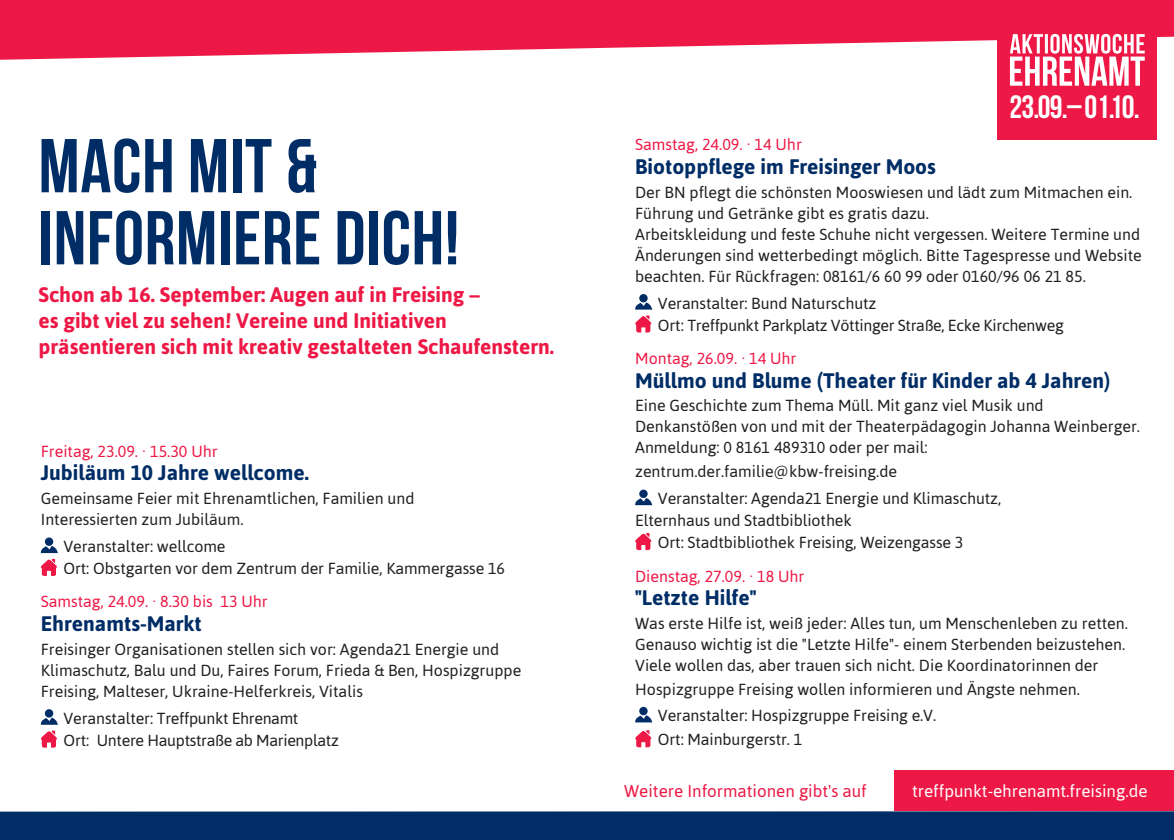
<style>
.page{position:relative;width:1174px;height:840px;background:#fff}
.page>*{position:absolute;margin:0;border:0;box-sizing:border-box;transform-origin:0 0}
.t1{font:700 76px/72px "Bebas Neue";letter-spacing:.01em;color:#002d66}
.t2{font:700 32.2px "Bebas Neue";letter-spacing:-.02em;color:#fff}
.t3{font:700 21px/26px "Asap";color:#ed1845}
.t4{font:700 21px "Asap";color:#002d66}
.t5{font:17px "Asap";color:#fff}
.t6{font:17px "Asap";color:#ed1845}
.t7{font:16px/21px "Asap";color:#231f20}
.t8{font:16px/22px "Asap";letter-spacing:-.02em;color:#231f20}
.t9{font:16px "Asap";color:#ed1845}
</style>
<div class="page">
<div style="left:0;top:810px;width:1174px;height:29px;background:#002d66"></div>
<svg style="left:40px;top:545px;width:18px;height:7px"></svg>
<div style="left:45px;top:537px;width:8px;height:8px;background:#002d66;border-radius:50%"></div>
<svg style="left:40px;top:558px;width:17px;height:17px"></svg>
<svg style="left:40px;top:717px;width:18px;height:7px"></svg>
<svg style="left:45px;top:708px;width:8px;height:9px"></svg>
<svg style="left:40px;top:730px;width:17px;height:17px"></svg>
<svg style="left:635px;top:302px;width:17px;height:7px"></svg>
<div style="left:639px;top:294px;width:8px;height:8px;background:#002d66;border-radius:50%"></div>
<svg style="left:635px;top:315px;width:17px;height:17px"></svg>
<svg style="left:635px;top:497px;width:17px;height:8px"></svg>
<div style="left:639px;top:489px;width:8px;height:8px;background:#002d66;border-radius:50%"></div>
<svg style="left:635px;top:533px;width:17px;height:16px"></svg>
<svg style="left:635px;top:714px;width:17px;height:8px"></svg>
<div style="left:639px;top:706px;width:8px;height:8px;background:#002d66;border-radius:50%"></div>
<svg style="left:635px;top:730px;width:17px;height:16px"></svg>
<svg style="left:0;top:0;width:1174px;height:60px;fill:#ed1845"></svg>
<div style="left:894px;top:769px;width:280px;height:41px;background:#ed1845"></div>
<div style="left:997px;top:0;width:160px;height:139px;background:#ed1845"></div>
<svg style="left:1010px;top:34px;width:134px;height:52px"></svg>
<h1 class="t1" style="left:39px;top:129px;width:422px">MACH MIT &amp;<br>INFORMIERE DICH!</h1>
<h3 class="t3" style="left:39px;top:281px;width:517px">Schon ab 16. September: Augen auf in Freising –<br>es gibt viel zu sehen! Vereine und Initiativen präsentieren sich mit kreativ gestalteten Schaufenstern.</h3>
<p class="t9" style="left:41px;top:441px;width:178px">Freitag, 23.09. · 15.30 Uhr</p>
<h3 class="t4" style="left:41px;top:460px;width:270px">Jubiläum 10 Jahre wellcome.</h3>
<p class="t7" style="left:41px;top:487px;width:375px">Gemeinsame Feier mit Ehrenamtlichen, Familien und<br>Interessierten zum Jubiläum.</p>
<p class="t7" style="left:63px;top:535px;width:443px;line-height:22px">Veranstalter: wellcome<br>Ort: Obstgarten vor dem Zentrum der Familie, Kammergasse 16</p>
<p class="t9" style="left:41px;top:592px;width:228px">Samstag, 24.09. · 8.30 bis 13 Uhr</p>
<h3 class="t4" style="left:41px;top:611px;width:162px">Ehrenamts-Markt</h3>
<p class="t7" style="left:41px;top:638px;width:482px">Freisinger Organisationen stellen sich vor: Agenda21 Energie und<br>Klimaschutz, Balu und Du, Faires Forum, Frieda &amp; Ben, Hospizgruppe<br>Freising, Malteser, Ukraine-Helferkreis, Vitalis</p>
<p class="t8" style="left:63px;top:706px;width:277px">Veranstalter: Treffpunkt Ehrenamt<br>Ort: Untere Hauptstraße ab Marienplatz</p>
<h2 class="t2" style="left:1009px;top:89px;width:132px">23.09.–01.10.</h2>
<p class="t9" style="left:635px;top:135px;width:168px">Samstag, 24.09. · 14 Uhr</p>
<h3 class="t4" style="left:635px;top:154px;width:302px">Biotoppflege im Freisinger Moos</h3>
<p class="t7" style="left:635px;top:181px;width:508px">Der BN pflegt die schönsten Mooswiesen und lädt zum Mitmachen ein.<br>Führung und Getränke gibt es gratis dazu.<br>Arbeitskleidung und feste Schuhe nicht vergessen. Weitere Termine und Änderungen sind wetterbedingt möglich. Bitte Tagespresse und Website beachten. Für Rückfragen: 08161/6 60 99 oder 0160/96 06 21 85.</p>
<p class="t8" style="left:658px;top:292px;width:407px">Veranstalter: Bund Naturschutz<br>Ort: Treffpunkt Parkplatz Vöttinger Straße, Ecke Kirchenweg</p>
<p class="t9" style="left:635px;top:349px;width:163px">Montag, 26.09. · 14 Uhr</p>
<h3 class="t4" style="left:635px;top:368px;width:477px">Müllmo und Blume (Theater für Kinder ab 4 Jahren)</h3>
<p class="t7" style="left:635px;top:395px;width:506px">Eine Geschichte zum Thema Müll. Mit ganz viel Musik und<br>Denkanstößen von und mit der Theaterpädagogin Johanna Weinberger.<br>Anmeldung: 0 8161 489310 oder per mail:</p>
<p class="t7" style="left:658px;top:458px;width:345px;line-height:26.8px;text-indent:-23px">zentrum.der.familie@kbw-freising.de<br>Veranstalter: Agenda21 Energie und Klimaschutz,</p>
<p class="t7" style="left:658px;top:509px;width:307px;line-height:22px;text-indent:-23px">Elternhaus und Stadtbibliothek<br>Ort: Stadtbibliothek Freising, Weizengasse 3</p>
<p class="t9" style="left:635px;top:566px;width:171px">Dienstag, 27.09. · 18 Uhr</p>
<h3 class="t4" style="left:635px;top:585px;width:123px">"Letzte Hilfe"</h3>
<p class="t7" style="left:635px;top:612px;width:494px">Was erste Hilfe ist, weiß jeder: Alles tun, um Menschenleben zu retten.<br>Genauso wichtig ist die "Letzte Hilfe"- einem Sterbenden beizustehen.<br>Viele wollen das, aber trauen sich nicht. Die Koordinatorinnen der</p>
<p class="t7" style="left:658px;top:675px;width:423px;line-height:26.8px;text-indent:-23px">Hospizgruppe Freising wollen informieren und Ängste nehmen.<br>Veranstalter: Hospizgruppe Freising e.V.</p>
<p class="t7" style="left:658px;top:728px;width:146px">Ort: Mainburgerstr. 1</p>
<p class="t6" style="left:624px;top:780px;width:244px">Weitere Informationen gibt's auf</p>
<p class="t5" style="left:912px;top:780px;width:237px">treffpunkt-ehrenamt.freising.de</p>
</div>
